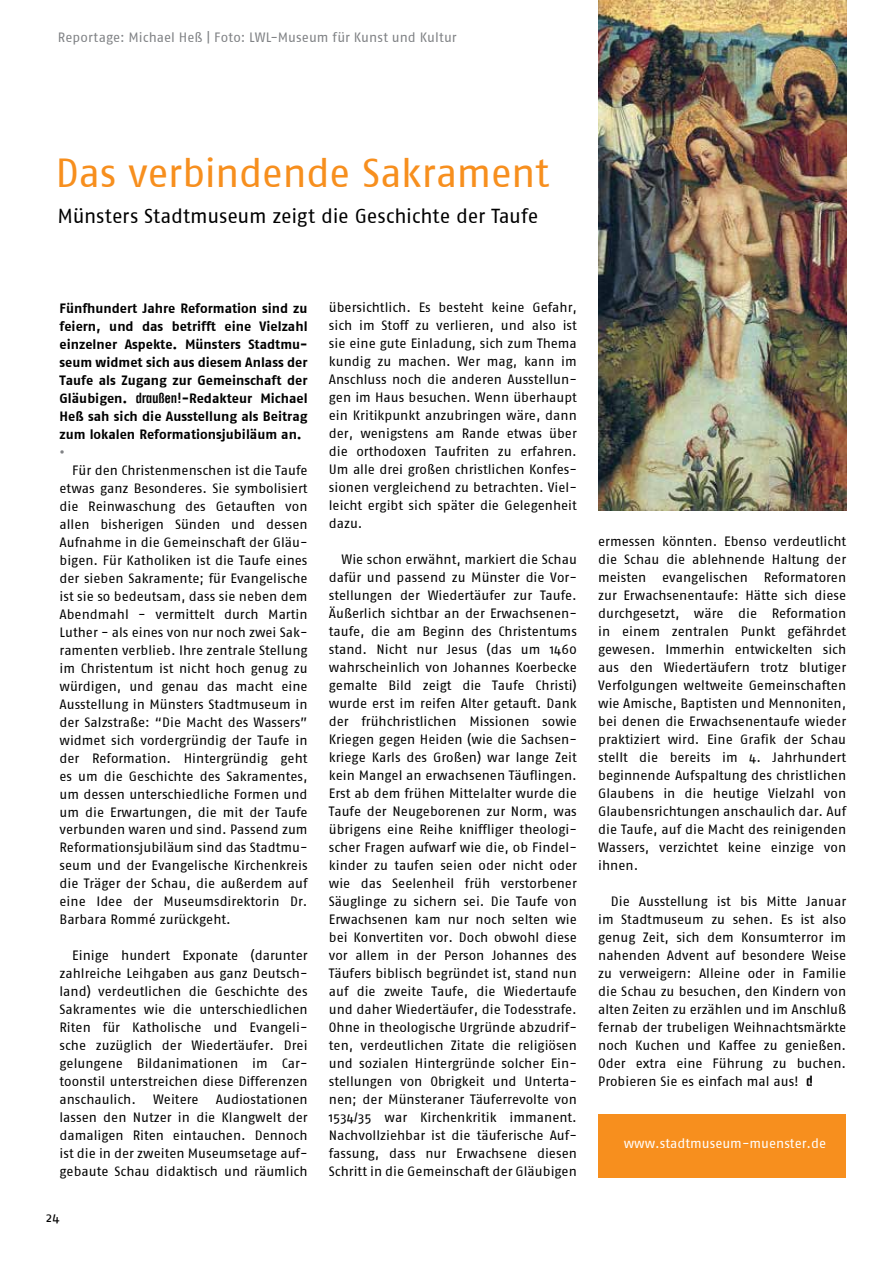
<style>
.page{position:relative;width:893px;height:1263px;background:#fff}
.page>*{position:absolute;margin:0;border:0;box-sizing:border-box;transform-origin:0 0}
.t1{font:40.5px "Fago No Regular Roman";letter-spacing:-.02em;color:#f78f1e}
.t2{font:20.25px "Fago No Regular Roman";letter-spacing:-.015em;color:#000}
.t3{font:13.5px/18px "Fago No Regular Roman";color:#000;text-align:justify}
.t4{font:13.5px/18px "Fago No Bold Roman";color:#000;text-align:justify}
.t5{font:13.5px "Fago No Regular Roman";color:#808285}
.t6{font:13.5px "Fago No Regular Roman";color:#fff}
.t7{font:13.5px "Fago No Bold Roman";color:#808285}
.s1{font-family:"Fago No Regular Roman"}
</style>
<div class="page">
<img style="left:598px;top:0;width:248px;height:511px">
<div style="left:598px;top:1114px;width:248px;height:64px;background:#f78f1e"></div>
<p class="t5" style="left:58px;top:29px;width:400px">Reportage: Michael Heß | Foto: LWL-Museum für Kunst und Kultur</p>
<h1 class="t1" style="left:55px;top:149px;width:495px">Das verbindende Sakrament</h1>
<h2 class="t2" style="left:58px;top:204px;width:482px">Münsters Stadtmuseum zeigt die Geschichte der Taufe</h2>
<p class="t4" style="left:60px;top:299px;width:250px">Fünfhundert Jahre Reformation sind zu feiern, und das betrifft eine Vielzahl einzelner Aspekte. Münsters Stadtmu&shy;seum widmet sich aus diesem Anlass der Taufe als Zugang zur Gemeinschaft der Gläubigen. <span class="s1">~</span>-Redakteur Michael Heß sah sich die Ausstellung als Beitrag zum lokalen Reformationsjubiläum an.</p>
<p class="t7" style="left:60px;top:444px;width:7px">•</p>
<p class="t3" style="left:60px;top:461px;width:250px;text-indent:13px">Für den Christenmenschen ist die Taufe etwas ganz Besonderes. Sie symbolisiert die Reinwaschung des Getauften von allen bisherigen Sünden und dessen Aufnahme in die Gemeinschaft der Gläu&shy;bigen. Für Katholiken ist die Taufe eines der sieben Sakramente; für Evangelische ist sie so bedeutsam, dass sie neben dem Abendmahl - vermittelt durch Martin Luther - als eines von nur noch zwei Sak&shy;ramenten verblieb. Ihre zentrale Stellung im Christentum ist nicht hoch genug zu würdigen, und genau das macht eine Ausstellung in Münsters Stadtmuseum in der Salzstraße: “Die Macht des Wassers” widmet sich vordergründig der Taufe in der Reformation. Hintergründig geht es um die Geschichte des Sakramentes, um dessen unterschiedliche Formen und um die Erwartungen, die mit der Taufe verbunden waren und sind. Passend zum Reformationsjubiläum sind das Stadtmu&shy;seum und der Evangelische Kirchenkreis die Träger der Schau, die außerdem auf eine Idee der Museumsdirektorin Dr.<br>Barbara Rommé zurückgeht.</p>
<p class="t3" style="left:60px;top:947px;width:250px;text-indent:13px">Einige hundert Exponate (darunter zahlreiche Leihgaben aus ganz Deutsch&shy;land) verdeutlichen die Geschichte des Sakramentes wie die unterschiedlichen Riten für Katholische und Evangeli&shy;sche zuzüglich der Wiedertäufer. Drei gelungene Bildanimationen im Car&shy;toonstil unterstreichen diese Differenzen anschaulich.</p>
<p class="t3" style="left:60px;top:1091px;width:250px;text-indent:156px">Audiostationen lassen den Nutzer in die Klangwelt der damaligen Riten eintauchen. Dennoch ist die in der zweiten Museumsetage auf&shy;gebaute Schau didaktisch und räumlich</p>
<p class="t3" style="left:153px;top:1091px;width:47px">Weitere</p>
<p class="t3" style="left:46px;top:1208px;width:15px">24</p>
<p class="t3" style="left:329px;top:298px;width:250px">übersichtlich. Es besteht keine Gefahr, sich im Stoff zu verlieren, und also ist sie eine gute Einladung, sich zum Thema kundig zu machen. Wer mag, kann im Anschluss noch die anderen Ausstellun&shy;gen im Haus besuchen. Wenn überhaupt ein Kritikpunkt anzubringen wäre, dann der, wenigstens am Rande etwas über die orthodoxen Taufriten zu erfahren.<br>Um alle drei großen christlichen Konfes&shy;sionen vergleichend zu betrachten. Viel&shy;leicht ergibt sich später die Gelegenheit dazu.</p>
<p class="t3" style="left:329px;top:550px;width:250px;text-indent:13px">Wie schon erwähnt, markiert die Schau dafür und passend zu Münster die Vor&shy;stellungen der Wiedertäufer zur Taufe.<br>Äußerlich sichtbar an der Erwachsenen&shy;taufe, die am Beginn des Christentums stand. Nicht nur Jesus (das um 1460 wahrscheinlich von Johannes Koerbecke gemalte Bild zeigt die Taufe Christi) wurde erst im reifen Alter getauft. Dank der frühchristlichen Missionen sowie Kriegen gegen Heiden (wie die Sachsen&shy;kriege Karls des Großen) war lange Zeit kein Mangel an erwachsenen Täuflingen.<br>Erst ab dem frühen Mittelalter wurde die Taufe der Neugeborenen zur Norm, was übrigens eine Reihe kniffliger theologi&shy;scher Fragen aufwarf wie die, ob Findel&shy;kinder zu taufen seien oder nicht oder wie das Seelenheil früh verstorbener Säuglinge zu sichern sei. Die Taufe von Erwachsenen kam nur noch selten wie bei Konvertiten vor. Doch obwohl diese vor allem in der Person Johannes des Täufers biblisch begründet ist, stand nun auf die zweite Taufe, die Wiedertaufe und daher Wiedertäufer, die Todesstrafe.<br>Ohne in theologische Urgründe abzudrif&shy;ten, verdeutlichen Zitate die religiösen und sozialen Hintergründe solcher Ein&shy;stellungen von Obrigkeit und Unterta&shy;nen; der Münsteraner Täuferrevolte von 1534/35 war Kirchenkritik immanent.<br>Nachvollziehbar ist die täuferische Auf&shy;fassung, dass nur Erwachsene diesen Schritt in die Gemeinschaft der Gläubigen</p>
<p class="t3" style="left:598px;top:532px;width:250px">ermessen könnten. Ebenso verdeutlicht die Schau die ablehnende Haltung der meisten evangelischen Reformatoren zur Erwachsenentaufe: Hätte sich diese durchgesetzt, wäre die Reformation in einem zentralen Punkt gefährdet gewesen. Immerhin entwickelten sich aus den Wiedertäufern trotz blutiger Verfolgungen weltweite Gemeinschaften wie Amische, Baptisten und Mennoniten, bei denen die Erwachsenentaufe wieder praktiziert wird. Eine Grafik der Schau stellt die bereits im 4. Jahrhundert beginnende Aufspaltung des christlichen Glaubens in die heutige Vielzahl von Glaubensrichtungen anschaulich dar. Auf die Taufe, auf die Macht des reinigenden Wassers, verzichtet keine einzige von ihnen.</p>
<p class="t3" style="left:598px;top:892px;width:250px;text-indent:13px">Die Ausstellung ist bis Mitte Januar im Stadtmuseum zu sehen. Es ist also genug Zeit, sich dem Konsumterror im nahenden Advent auf besondere Weise zu verweigern: Alleine oder in Familie die Schau zu besuchen, den Kindern von alten Zeiten zu erzählen und im Anschluß fernab der trubeligen Weihnachtsmärkte noch Kuchen und Kaffee zu genießen.<br>Oder extra eine Führung zu buchen.<br>Probieren Sie es einfach mal aus! #</p>
<p class="t6" style="left:624px;top:1136px;width:204px">www.stadtmuseum-muenster.de</p>
</div>
